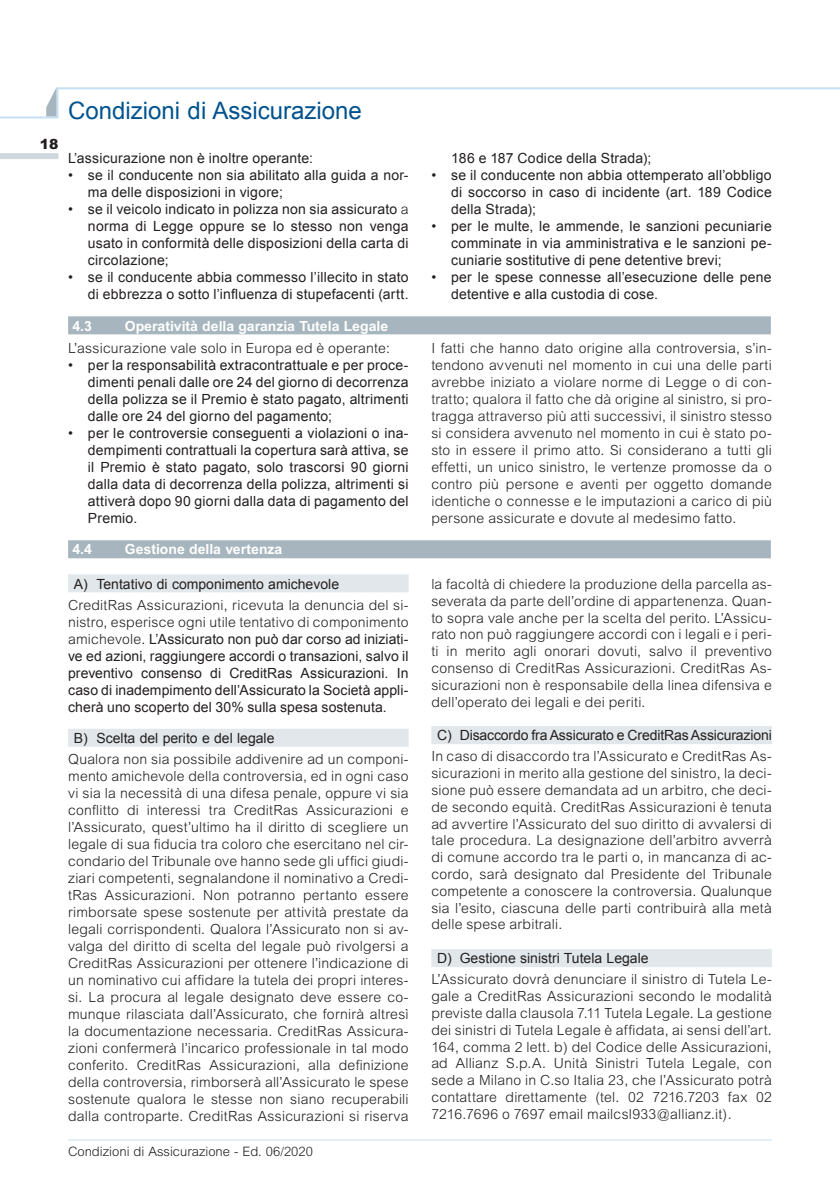
<style>
.page{position:relative;width:840px;height:1191px;background:#fff}
.page>*{position:absolute;margin:0;border:0;box-sizing:border-box;transform-origin:0 0}
.t1{font:24px "Arial";color:#01538f}
._01_TXT{font:300 14px/17px "Arial";letter-spacing:.015em;color:#231f20;text-align:justify}
._05_TXT_RIENTRO{font:14px/17px "Arial";letter-spacing:.015em;color:#231f20;text-align:justify}
._01_TXT-2{font:14px/17px "Arial";letter-spacing:.01em;color:#231f20;text-align:justify}
._04_SOTTOTITOLETTI_B{font:14px "Arial";color:#231f20}
._04_TITOLO_BOX_GRIGI{font:700 14px "Arial";color:#fff}
.t2{font:900 14px "Arial";color:#231f20}
.t3{font:300 13px "Arial";color:#231f20}
.s1{font-weight:300}
</style>
<div class="page">
<div style="left:0;top:153px;width:58px;height:6px;background:#cfd8dd"></div>
<svg style="left:0;top:87px;width:839px;height:32px"></svg>
<svg style="left:46px;top:87px;width:10px;height:29px"></svg>
<hr style="left:68px;top:1139px;width:703px;height:1px;background:#c7dff2">
<div style="left:68px;top:316px;width:702px;height:18px;background:#a7b6be"></div>
<div style="left:68px;top:540px;width:702px;height:18px;background:#a7b6be"></div>
<div style="left:68px;top:574px;width:340px;height:18px;background:#e1e7ea"></div>
<div style="left:68px;top:729px;width:340px;height:18px;background:#e1e7ea"></div>
<div style="left:431px;top:726px;width:340px;height:18px;background:#e1e7ea"></div>
<div style="left:431px;top:949px;width:340px;height:18px;background:#e1e7ea"></div>
<p class="t2" style="left:40px;top:135px;width:20px">18</p>
<h1 class="t1" style="left:68px;top:94px;width:295px">Condizioni di Assicurazione</h1>
<p class="_01_TXT-2" style="left:68px;top:150px;width:246px">L’assicurazione non è inoltre operante:</p>
<p class="_05_TXT_RIENTRO" style="left:88px;top:167px;width:322px;text-indent:-20px">• se il conducente non sia abilitato alla guida a nor&shy;ma delle disposizioni in vigore;</p>
<p class="_05_TXT_RIENTRO" style="left:88px;top:201px;width:322px;text-indent:-20px">• se il veicolo indicato in polizza non sia assicurato <span class="s1">a </span>norma di Legge oppure se lo stesso non venga usato in conformità delle disposizioni della carta di circolazione;</p>
<p class="_05_TXT_RIENTRO" style="left:68px;top:269px;width:342px;text-align:right">• se il conducente abbia commesso l’illecito in stato di ebbrezza o sotto l’influenza di stupefacenti (artt.</p>
<p class="_04_TITOLO_BOX_GRIGI" style="left:72px;top:317px;width:21px">4.3</p>
<p class="_04_TITOLO_BOX_GRIGI" style="left:125px;top:317px;width:265px">Operatività della garanzia Tutela Legale</p>
<p class="_01_TXT" style="left:68px;top:340px;width:323px">L’assicurazione vale solo in Europa ed è operante:</p>
<p class="_05_TXT_RIENTRO" style="left:88px;top:357px;width:322px;text-indent:-20px">• per la responsabilità extracontrattuale e per proce&shy;dimenti penali dalle ore 24 del giorno di decorrenza della polizza se il Premio è stato pagato, altrimenti dalle ore 24 del giorno del pagamento;</p>
<p class="_05_TXT_RIENTRO" style="left:88px;top:425px;width:322px;text-indent:-20px">• per le controversie conseguenti a violazioni o ina&shy;dempimenti contrattuali la copertura sarà attiva, se il Premio è stato pagato, solo trascorsi 90 giorni dalla data di decorrenza della polizza, altrimenti si attiverà dopo 90 giorni dalla data di pagamento del Premio.</p>
<p class="_04_TITOLO_BOX_GRIGI" style="left:72px;top:541px;width:21px">4.4</p>
<p class="_04_TITOLO_BOX_GRIGI" style="left:125px;top:541px;width:159px">Gestione della vertenza</p>
<p class="_04_SOTTOTITOLETTI_B" style="left:74px;top:574px;width:267px">A) Tentativo di componimento amichevole</p>
<p class="_01_TXT-2" style="left:68px;top:596px;width:342px"><span class="s1">CreditRas Assicurazioni, ricevuta la denuncia del si&shy;nistro, esperisce ogni utile tentativo di componimento amichevole.</span> L’Assicurato non può dar corso ad iniziati&shy;ve ed azioni, raggiungere accordi o transazioni, salvo il preventivo consenso di CreditRas Assicurazioni. In caso di inadempimento dell’Assicurato la Società appli&shy;cherà uno scoperto del 30% sulla spesa sostenuta.</p>
<p class="_04_SOTTOTITOLETTI_B" style="left:74px;top:729px;width:202px">B) Scelta del perito e del legale</p>
<p class="_01_TXT" style="left:68px;top:751px;width:342px">Qualora non sia possibile addivenire ad un componi&shy;mento amichevole della controversia, ed in ogni caso vi sia la necessità di una difesa penale, oppure vi sia conflitto di interessi tra CreditRas Assicurazioni e l’Assicurato, quest’ultimo ha il diritto di scegliere un legale di sua fiducia tra coloro che esercitano nel cir&shy;condario del Tribunale ove hanno sede gli uffici giudi&shy;ziari competenti, segnalandone il nominativo a Credi&shy;tRas Assicurazioni. Non potranno pertanto essere rimborsate spese sostenute per attività prestate da legali corrispondenti. Qualora l’Assicurato non si av&shy;valga del diritto di scelta del legale può rivolgersi a CreditRas Assicurazioni per ottenere l’indicazione di un nominativo cui affidare la tutela dei propri interes&shy;si. La procura al legale designato deve essere co&shy;munque rilasciata dall’Assicurato, che fornirà altresì la documentazione necessaria. CreditRas Assicura&shy;zioni confermerà l’incarico professionale in tal modo conferito. CreditRas Assicurazioni, alla definizione della controversia, rimborserà all’Assicurato le spese sostenute qualora le stesse non siano recuperabili dalla controparte. CreditRas Assicurazioni si riserva</p>
<p class="t3" style="left:68px;top:1144px;width:246px">Condizioni di Assicurazione - Ed. 06/2020</p>
<p class="_05_TXT_RIENTRO" style="left:451px;top:150px;width:201px">186 e 187 Codice della Strada);</p>
<p class="_05_TXT_RIENTRO" style="left:451px;top:167px;width:322px;text-indent:-20px">• se il conducente non abbia ottemperato all’obbligo di soccorso in caso di incidente (art. 189 Codice della Strada);</p>
<p class="_05_TXT_RIENTRO" style="left:451px;top:218px;width:322px;text-indent:-20px">• per le multe, le ammende, le sanzioni pecuniarie comminate in via amministrativa e le sanzioni pe&shy;cuniarie sostitutive di pene detentive brevi;</p>
<p class="_05_TXT_RIENTRO" style="left:451px;top:269px;width:322px;text-indent:-20px">• per le spese connesse all’esecuzione delle pene detentive e alla custodia di cose.</p>
<p class="_01_TXT" style="left:431px;top:340px;width:342px">I fatti che hanno dato origine alla controversia, s’in&shy;tendono avvenuti nel momento in cui una delle parti avrebbe iniziato a violare norme di Legge o di con&shy;tratto; qualora il fatto che dà origine al sinistro, si pro&shy;tragga attraverso più atti successivi, il sinistro stesso si considera avvenuto nel momento in cui è stato po&shy;sto in essere il primo atto. Si considerano a tutti gli effetti, un unico sinistro, le vertenze promosse da o contro più persone e aventi per oggetto domande identiche o connesse e le imputazioni a carico di più persone assicurate e dovute al medesimo fatto.</p>
<p class="_01_TXT" style="left:431px;top:575px;width:342px">la facoltà di chiedere la produzione della parcella as&shy;severata da parte dell’ordine di appartenenza. Quan&shy;to sopra vale anche per la scelta del perito. L’Assicu&shy;rato non può raggiungere accordi con i legali e i peri&shy;ti in merito agli onorari dovuti, salvo il preventivo consenso di CreditRas Assicurazioni. CreditRas As&shy;sicurazioni non è responsabile della linea difensiva e dell’operato dei legali e dei periti.</p>
<p class="_04_SOTTOTITOLETTI_B" style="left:437px;top:726px;width:336px">C) Disaccordo fra Assicurato e CreditRas Assicurazioni</p>
<p class="_01_TXT" style="left:431px;top:748px;width:342px">In caso di disaccordo tra l’Assicurato e CreditRas As&shy;sicurazioni in merito alla gestione del sinistro, la deci&shy;sione può essere demandata ad un arbitro, che deci&shy;de secondo equità. CreditRas Assicurazioni è tenuta ad avvertire l’Assicurato del suo diritto di avvalersi di tale procedura. La designazione dell’arbitro avverrà di comune accordo tra le parti o, in mancanza di ac&shy;cordo, sarà designato dal Presidente del Tribunale competente a conoscere la controversia. Qualunque sia l’esito, ciascuna delle parti contribuirà alla metà delle spese arbitrali.</p>
<p class="_04_SOTTOTITOLETTI_B" style="left:437px;top:949px;width:213px">D) Gestione sinistri Tutela Legale</p>
<p class="_01_TXT" style="left:431px;top:971px;width:342px">L’Assicurato dovrà denunciare il sinistro di Tutela Le&shy;gale a CreditRas Assicurazioni secondo le modalità previste dalla clausola 7.11 Tutela Legale. La gestione dei sinistri di Tutela Legale è affidata, ai sensi dell’art.<br>164, comma 2 lett. b) del Codice delle Assicurazioni, ad Allianz S.p.A. Unità Sinistri Tutela Legale, con sede a Milano in C.so Italia 23, che l’Assicurato potrà contattare direttamente (tel. 02 7216.7203 fax 02<br>7216.7696 o 7697 email mailcsl933@allianz.it).</p>
</div>
